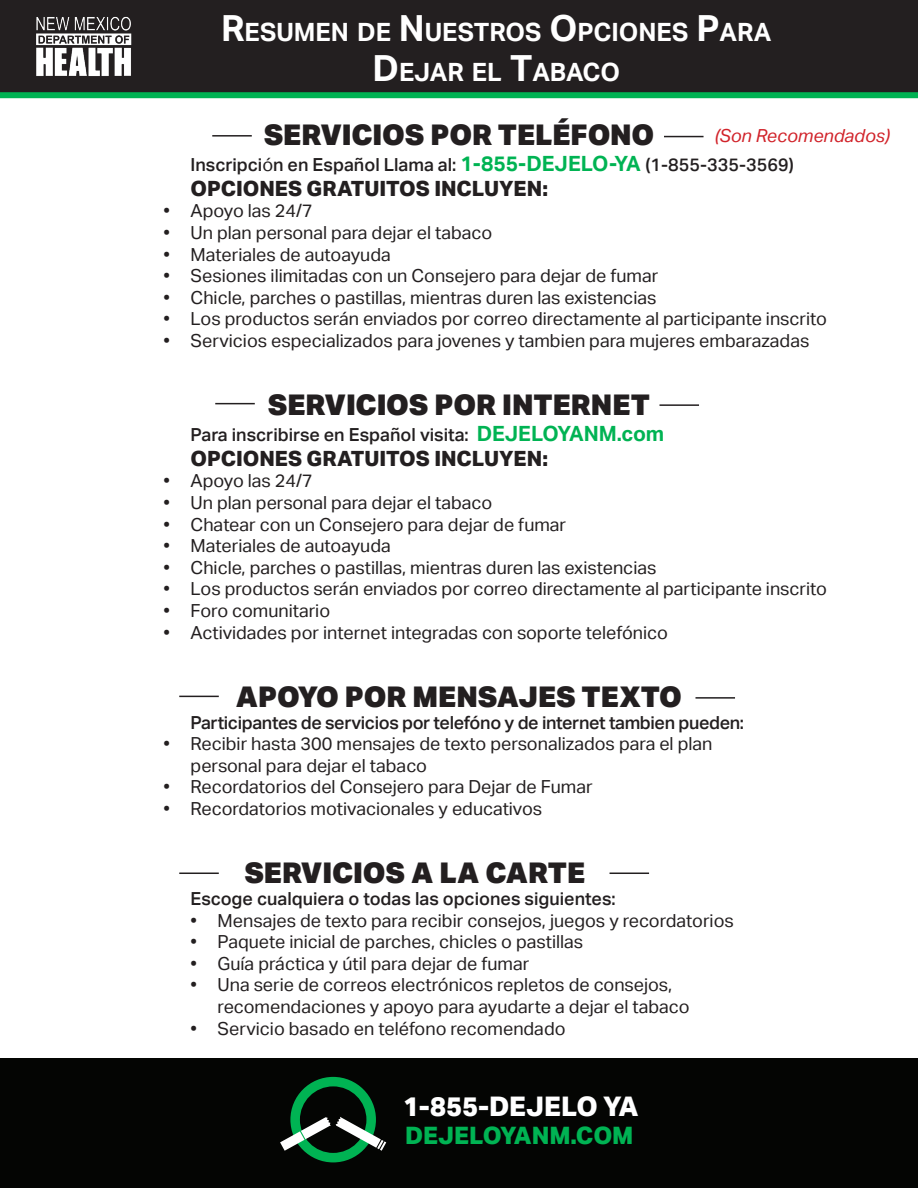
<style>
.page{position:relative;width:918px;height:1188px;background:#fff}
.page>*{position:absolute;margin:0;border:0;box-sizing:border-box;transform-origin:0 0}
.t1{font:900 28.5px "Aktiv Grotesk";color:#231f20}
.t2{font:800 27px "Aktiv Grotesk";color:#fff}
.t3{font:700 25.2px/40.2px "Aktiv Grotesk";color:#fff;text-align:center}
.t4{font:800 24px "Aktiv Grotesk";color:#00b353}
.t5{font:800 21px "Aktiv Grotesk";color:#231f20}
.t6{font:18px/21.6px "Aktiv Grotesk";color:#231f20}
.t7{font:500 18px "Aktiv Grotesk";color:#231f20}
.t8{font:500 18px "Aktiv Grotesk";letter-spacing:-.02em;color:#231f20}
.t9{font:italic 18px "Aktiv Grotesk";color:#d1232a}
.s1{font-size:36px}
.s2{font-weight:400}
.s3{font-weight:700;font-size:21px;color:#00b353}
.s4{color:#fff}
</style>
<div class="page">
<div style="left:0;top:0;width:918px;height:92px;background:#231f20"></div>
<div style="left:0;top:1058px;width:918px;height:130px;background:#040503"></div>
<img style="left:36px;top:16px;width:96px;height:61px">
<svg style="left:280px;top:1077px;width:106px;height:85px"></svg>
<hr style="left:215px;top:403px;width:40px;height:1px;background:#231f20">
<hr style="left:659px;top:404px;width:40px;height:2px;background:#231f20">
<hr style="left:212px;top:135px;width:40px;height:2px;background:#231f20">
<hr style="left:664px;top:136px;width:40px;height:1px;background:#231f20">
<hr style="left:179px;top:696px;width:40px;height:1px;background:#231f20">
<hr style="left:179px;top:873px;width:40px;height:1px;background:#231f20">
<hr style="left:695px;top:697px;width:40px;height:2px;background:#231f20">
<hr style="left:610px;top:873px;width:39px;height:1px;background:#231f20">
<div style="left:0;top:92px;width:918px;height:6px;background:#00b353"></div>
<p class="t3" style="left:221px;top:12px;width:552px"><span class="s1">R</span>ESUMEN DE <span class="s1">N</span> UESTROS <span class="s1">O</span>PCIONES <span class="s1">P</span>ARA<br><span class="s1">D</span> EJAR EL <span class="s1">T</span>ABACO</p>
<p class="t1" style="left:264px;top:117px;width:392px">SERVICIOS POR TELÉFONO</p>
<p class="t7" style="left:191px;top:154px;width:605px">Inscripci<span class="s2">ó</span>n en Español Llama al: <span class="s3">1-855-DEJELO-YA</span> (1-855-335-3569)</p>
<p class="t5" style="left:191px;top:175px;width:359px">OPCIONES GRATUITOS INCLUYEN:</p>
<p class="t6" style="left:164px;top:200px;width:151px">• Apoyo las 24/7</p>
<p class="t6" style="left:164px;top:222px;width:330px">• Un plan personal para dejar el tabaco</p>
<p class="t6" style="left:164px;top:244px;width:229px">• Materiales de autoayuda</p>
<p class="t6" style="left:164px;top:265px;width:496px">• Sesiones ilimitadas con un Consejero para dejar de fumar</p>
<p class="t6" style="left:164px;top:287px;width:494px">• Chicle, parches o pastillas, mientras duren las existencias</p>
<p class="t6" style="left:164px;top:308px;width:665px">• Los productos serán enviados por correo directamente al participante inscrito</p>
<p class="t6" style="left:164px;top:330px;width:647px">• Servicios especializados para jovenes y tambien para mujeres embarazadas</p>
<p class="t9" style="left:715px;top:126px;width:177px">(Son Recomendados)</p>
<p class="t1" style="left:268px;top:387px;width:384px">SERVICIOS POR INTERNET</p>
<p class="t7" style="left:191px;top:424px;width:475px">Para inscribirse en Español visita: <span class="s3">DEJELOYANM.com</span></p>
<p class="t5" style="left:191px;top:445px;width:359px">OPCIONES GRATUITOS INCLUYEN:</p>
<p class="t6" style="left:164px;top:470px;width:151px">• Apoyo las 24/7</p>
<p class="t6" style="left:164px;top:492px;width:330px">• Un plan personal para dejar el tabaco</p>
<p class="t6" style="left:164px;top:514px;width:404px">• Chatear con un Consejero para dejar de fumar</p>
<p class="t6" style="left:164px;top:535px;width:229px">• Materiales de autoayuda</p>
<p class="t6" style="left:164px;top:557px;width:494px">• Chicle, parches o pastillas, mientras duren las existencias</p>
<p class="t6" style="left:164px;top:578px;width:665px">• Los productos serán enviados por correo directamente al participante inscrito</p>
<p class="t6" style="left:164px;top:600px;width:168px">• Foro comunitario</p>
<p class="t6" style="left:164px;top:622px;width:506px">• Actividades por internet integradas con soporte telefónico</p>
<p class="t1" style="left:236px;top:678px;width:448px">APOYO POR MENSAJES TEXTO</p>
<p class="t8" style="left:191px;top:712px;width:555px">Participantes de servicios por telefóno y de internet tambien pueden:</p>
<p class="t6" style="left:191px;top:733px;width:523px;text-indent:-27px">• Recibir hasta 300 mensajes de texto personalizados para el plan personal para dejar el tabaco</p>
<p class="t6" style="left:164px;top:776px;width:431px">• Recordatorios del Consejero para Dejar de Fumar</p>
<p class="t6" style="left:164px;top:798px;width:380px">• Recordatorios motivacionales y educativos</p>
<p class="t1" style="left:244px;top:855px;width:431px">SERVICIOS A LA CARTE <span class="s4">NUEV</span></p>
<p class="t7" style="left:191px;top:888px;width:427px">Escoge cualquiera o todas las opciones siguientes:</p>
<p class="t6" style="left:191px;top:910px;width:545px">• Mensajes de texto para recibir consejos, juegos y recordatorios</p>
<p class="t6" style="left:191px;top:931px;width:394px">• Paquete inicial de parches, chicles o pastillas</p>
<p class="t6" style="left:191px;top:953px;width:340px">• Guía práctica y útil para dejar de fumar</p>
<p class="t6" style="left:218px;top:974px;width:473px;text-indent:-27px">• Una serie de correos electrónicos repletos de consejos, recomendaciones y apoyo para ayudarte a dejar el tabaco</p>
<p class="t6" style="left:191px;top:1018px;width:376px">• Servicio basado en teléfono recomendado</p>
<p class="t2" style="left:403px;top:1089px;width:237px">1-855-DEJELO YA</p>
<p class="t4" style="left:405px;top:1120px;width:230px">DEJELOYANM.COM</p>
</div>
